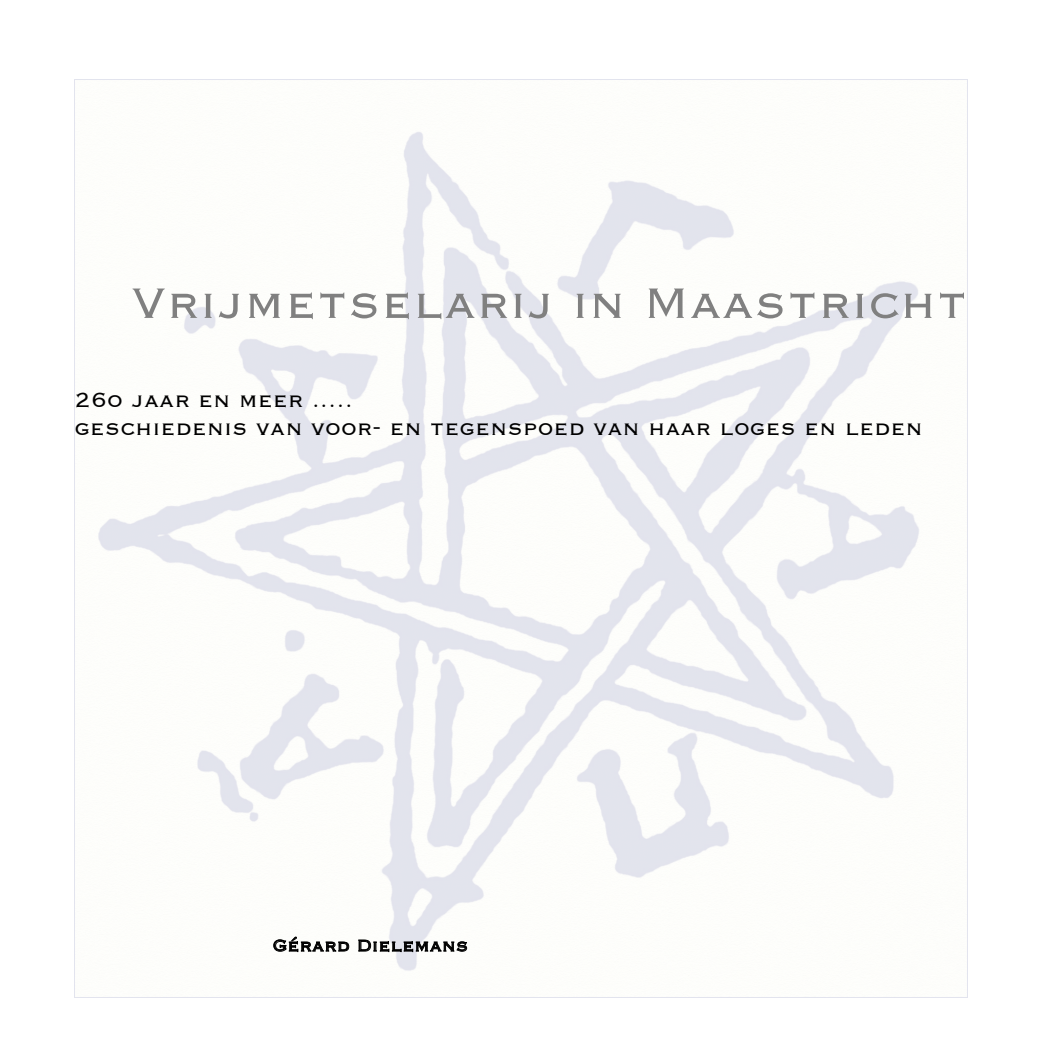
<style>
.page{position:relative;width:1042px;height:1042px;background:#fff}
.page>*{position:absolute;margin:0;border:0;box-sizing:border-box;transform-origin:0 0}
.t1{font:56px "Copperplate Gothic BT";color:#808080}
.t2{font:26.25px/27.5px "Copperplate Gothic BT";color:#000}
.t3{font:21px "Copperplate Gothic BT";letter-spacing:.005em;color:#000}
</style>
<div class="page">
<img style="left:98px;top:132px;width:821px;height:839px">
<svg style="left:274px;top:937px;width:75px;height:15px"></svg>
<svg style="left:358px;top:940px;width:109px;height:12px"></svg>
<p class="t1" style="left:131px;top:273px;width:838px">Vrijmetselarij in Maastricht</p>
<p class="t2" style="left:74px;top:386px;width:850px">26o jaar en meer .....<br>geschiedenis van voor- en tegenspoed van haar loges en leden</p>
<p class="t3" style="left:273px;top:934px;width:197px">Gérard Dielemans</p>
</div>
